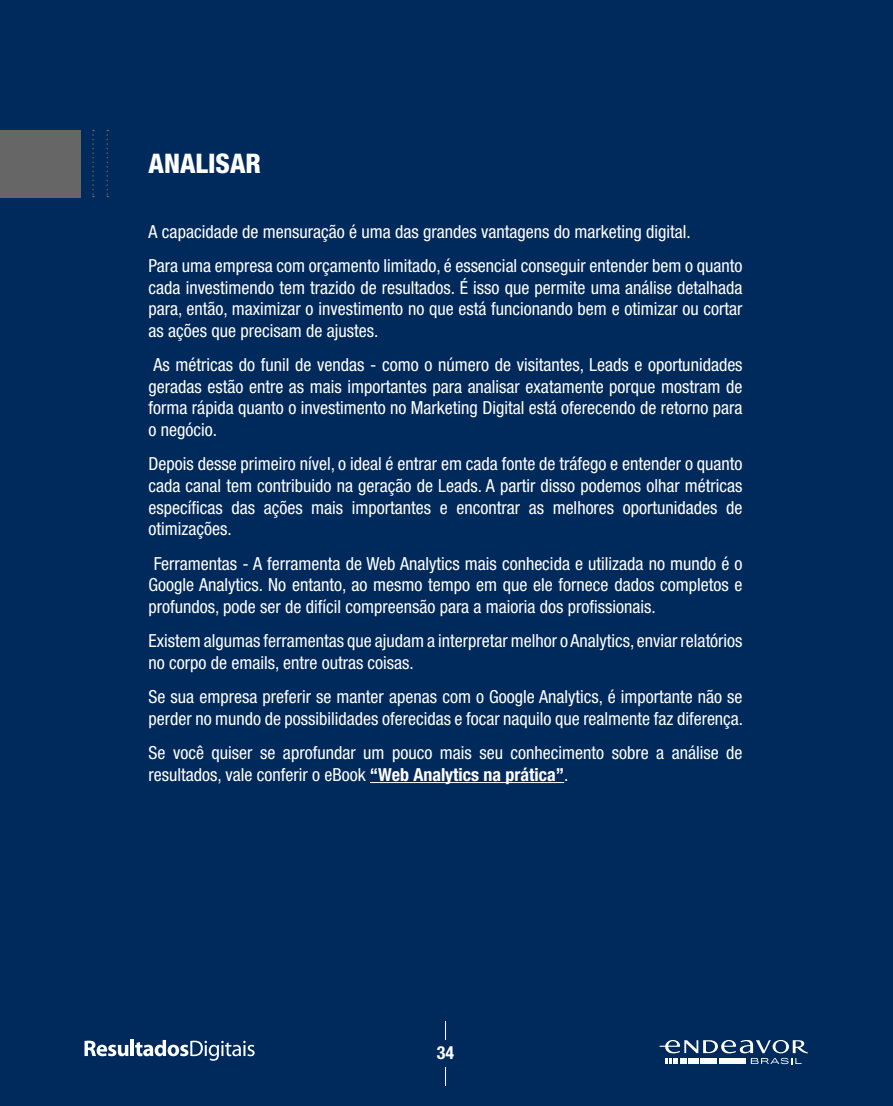
<style>
.page{position:relative;width:893px;height:1106px;background:#00295c}
.page>*{position:absolute;margin:0;border:0;box-sizing:border-box;transform-origin:0 0}
.t1{font:800 condensed 27px "Helvetica Neue LT Std";color:#fff}
.t2{font:condensed 18px/21.6px "Helvetica Neue LT Std";color:#fff}
.t3{font:700 condensed 18px "Helvetica Neue LT Std";color:#fff}
.s1{font-weight:700}
</style>
<div class="page">
<hr style="left:370px;top:782px;width:194px;height:1px;background:#fff">
<div style="left:0;top:130px;width:80px;height:67px;background:#666"></div>
<svg style="left:106px;top:130px;width:2px;height:67px"></svg>
<svg style="left:92px;top:130px;width:2px;height:67px"></svg>
<svg style="left:659px;top:1040px;width:149px;height:24px"></svg>
<svg style="left:85px;top:1040px;width:43px;height:16px"></svg>
<hr style="left:131px;top:1039px;width:3px;height:17px;background:#fff">
<svg style="left:135px;top:1040px;width:120px;height:20px"></svg>
<svg style="left:445px;top:1020px;width:1px;height:20px"></svg>
<svg style="left:445px;top:1067px;width:1px;height:19px"></svg>
<h1 class="t1" style="left:148px;top:147px;width:114px">ANALISAR</h1>
<p class="t2" style="left:148px;top:214px;width:595px;line-height:34.3px">A capacidade de mensuração é uma das grandes vantagens do marketing digital.<br>Para uma empresa com orçamento limitado, é essencial conseguir entender bem o quanto</p>
<p class="t2" style="left:148px;top:276px;width:596px;text-align:justify">cada investimendo tem trazido de resultados. É isso que permite uma análise detalhada para, então, maximizar o investimento no que está funcionando bem e otimizar ou cortar as ações que precisam de ajustes.</p>
<p class="t2" style="left:148px;top:354px;width:596px;text-align:justify">As métricas do funil de vendas - como o número de visitantes, Leads e oportunidades geradas estão entre as mais importantes para analisar exatamente porque mostram de forma rápida quanto o investimento no Marketing Digital está oferecendo de retorno para o negócio.</p>
<p class="t2" style="left:148px;top:453px;width:595px;text-align:justify">Depois desse primeiro nível, o ideal é entrar em cada fonte de tráfego e entender o quanto cada canal tem contribuido na geração de Leads. A partir disso podemos olhar métricas específicas das ações mais importantes e encontrar as melhores oportunidades de otimizações.</p>
<p class="t2" style="left:148px;top:552px;width:596px;text-align:justify">Ferramentas - A ferramenta de Web Analytics mais conhecida e utilizada no mundo é o Google Analytics. No entanto, ao mesmo tempo em que ele fornece dados completos e profundos, pode ser de difícil compreensão para a maioria dos profissionais.</p>
<p class="t2" style="left:148px;top:630px;width:596px">Existem algumas ferramentas que ajudam a interpretar melhor o Analytics, enviar relatórios no corpo de emails, entre outras coisas.</p>
<p class="t2" style="left:148px;top:686px;width:596px">Se sua empresa preferir se manter apenas com o Google Analytics, é importante não se perder no mundo de possibilidades oferecidas e focar naquilo que realmente faz diferença.</p>
<p class="t2" style="left:148px;top:742px;width:596px">Se você quiser se aprofundar um pouco mais seu conhecimento sobre a análise de resultados, vale conferir o eBook <span class="s1">“Web Analytics na prática”</span>.</p>
<p class="t3" style="left:437px;top:1041px;width:19px">34</p>
</div>
